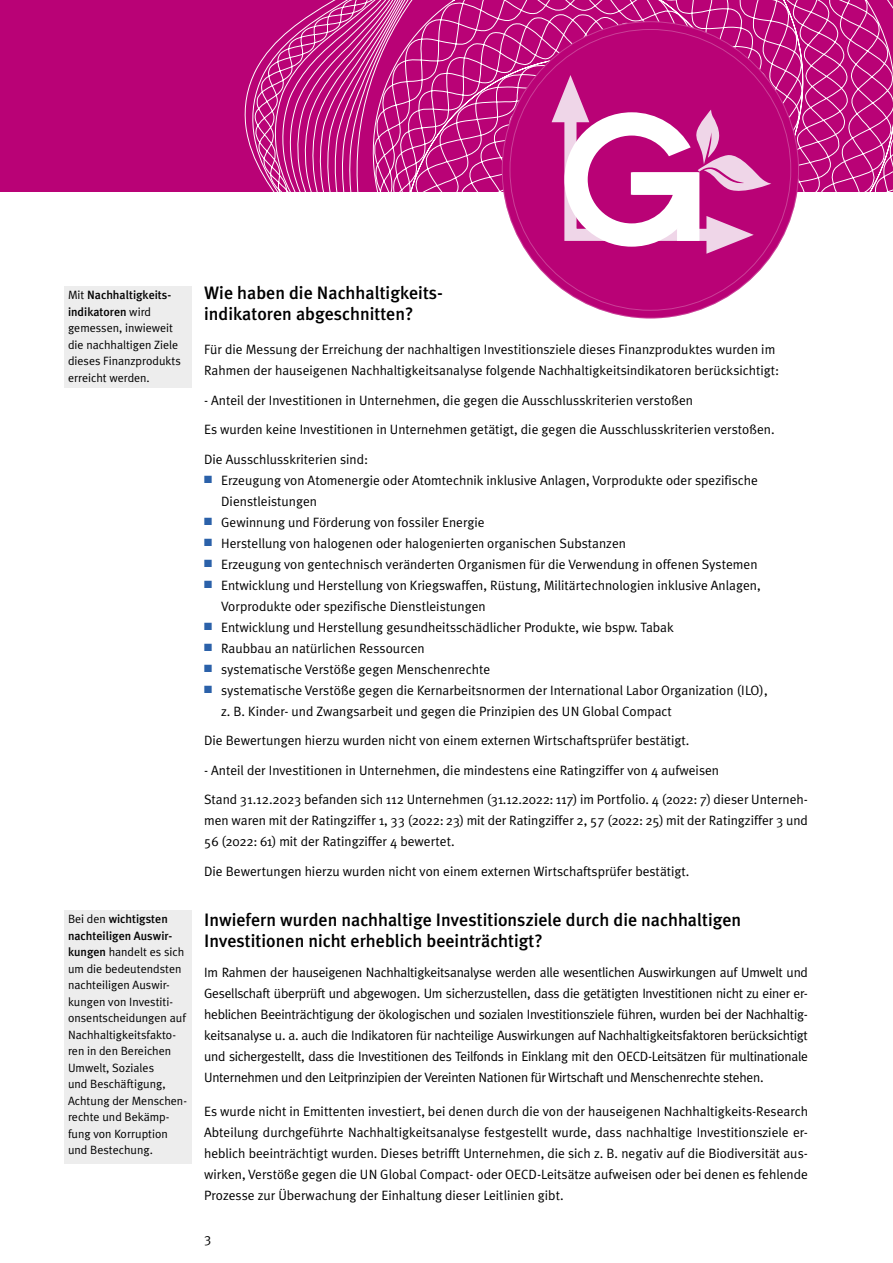
<style>
.page{position:relative;width:893px;height:1263px;background:#fff}
.page>*{position:absolute;margin:0;border:0;box-sizing:border-box;transform-origin:0 0}
.t1{font:500 18px/21px "Meta Plus";color:#000}
.t2{font:13.5px/21px "Meta Plus Normal";color:#000}
.t3{font:12px/16.5px "Meta Plus Normal";color:#000}
.t4{font:500 12px/16.5px "Meta Plus";color:#000}
.s1{font-family:"Meta Plus Normal";font-weight:400}
.s2{font-family:"Meta Plus";font-weight:500}
.s3{color:#2b61a9}
</style>
<div class="page">
<div style="left:0;top:0;width:893px;height:191px;background:#b90276"></div>
<svg style="left:245px;top:0;width:648px;height:191px"></svg>
<div style="left:502px;top:21px;width:297px;height:297px;background:#b90276;border-radius:50%"></div>
<svg style="left:552px;top:75px;width:219px;height:179px"></svg>
<div style="left:64px;top:910px;width:127px;height:253px;background:#ededed"></div>
<div style="left:64px;top:286px;width:127px;height:101px;background:#ededed"></div>
<p class="t4" style="left:68px;top:287px;width:105px"><span class="s1">Mit</span> Nachhaltigkeits&shy;indikatoren <span class="s1">wird</span></p>
<p class="t3" style="left:68px;top:320px;width:114px">gemessen, inwieweit die nachhaltigen Ziele dieses Finanzprodukts erreicht werden.</p>
<p class="t4" style="left:68px;top:911px;width:106px"><span class="s1">Bei den</span> wichtigsten nachteiligen Auswir-</p>
<p class="t3" style="left:68px;top:943px;width:120px"><span class="s2">kungen</span> handelt es sich um die bedeutendsten nachteiligen Auswir&shy;kungen von Investiti&shy;onsentscheidungen auf<br>Nachhaltigkeitsfakto&shy;ren in den Bereichen<br>Umwelt, Soziales<br>und Beschäftigung,<br>Achtung der Menschen&shy;rechte und Bekämp&shy;fung von Korruption und Bestechung.</p>
<h1 class="t1" style="left:204px;top:283px;width:240px">Wie haben die Nachhaltigkeits&shy;indikatoren abgeschnitten?</h1>
<p class="t2" style="left:204px;top:339px;width:576px">Für die Messung der Erreichung der nachhaltigen Investitionsziele dieses Finanzproduktes wurden im<br>Rahmen der hauseigenen Nachhaltigkeitsanalyse folgende Nachhaltigkeitsindikatoren berücksichtigt:</p>
<p class="t2" style="left:204px;top:385px;width:572px;line-height:29.5px">- Anteil der Investitionen in Unternehmen, die gegen die Ausschlusskriterien verstoßen<br>Es wurden keine Investitionen in Unternehmen getätigt, die gegen die Ausschlusskriterien verstoßen.<br>Die Ausschlusskriterien sind:</p>
<p class="t2" style="left:221px;top:469px;width:538px;text-indent:-17px"><span class="s3">■</span> Erzeugung von Atomenergie oder Atomtechnik inklusive Anlagen, Vorprodukte oder spezifische<br>Dienstleistungen</p>
<p class="t2" style="left:204px;top:511px;width:282px"><span class="s3">■</span> Gewinnung und Förderung von fossiler Energie</p>
<p class="t2" style="left:204px;top:532px;width:423px"><span class="s3">■</span> Herstellung von halogenen oder halogenierten organischen Substanzen</p>
<p class="t2" style="left:204px;top:553px;width:555px"><span class="s3">■</span> Erzeugung von gentechnisch veränderten Organismen für die Verwendung in offenen Systemen</p>
<p class="t2" style="left:221px;top:574px;width:541px;text-indent:-17px"><span class="s3">■</span> Entwicklung und Herstellung von Kriegswaffen, Rüstung, Militärtechnologien inklusive Anlagen,<br>Vorprodukte oder spezifische Dienstleistungen</p>
<p class="t2" style="left:204px;top:616px;width:471px"><span class="s3">■</span> Entwicklung und Herstellung gesundheitsschädlicher Produkte, wie bspw. Tabak</p>
<p class="t2" style="left:204px;top:637px;width:222px"><span class="s3">■</span> Raubbau an natürlichen Ressourcen</p>
<p class="t2" style="left:204px;top:658px;width:288px"><span class="s3">■</span> systematische Verstöße gegen Menschenrechte</p>
<p class="t2" style="left:221px;top:679px;width:548px;text-indent:-17px"><span class="s3">■</span> systematische Verstöße gegen die Kernarbeitsnormen der International Labor Organization (ILO), z. B. Kinder- und Zwangsarbeit und gegen die Prinzipien des UN Global Compact</p>
<p class="t2" style="left:204px;top:730px;width:487px">Die Bewertungen hierzu wurden nicht von einem externen Wirtschaftsprüfer bestätigt.</p>
<p class="t2" style="left:204px;top:755px;width:605px;line-height:29.5px">- Anteil der Investitionen in Unternehmen, die mindestens eine Ratingziffer von 4 aufweisen<br>Stand 31.12.2023 befanden sich 112 Unternehmen (31.12.2022: 117) im Portfolio. 4 (2022: 7) dieser Unterneh-</p>
<p class="t2" style="left:204px;top:810px;width:605px">men waren mit der Ratingziffer 1, 33 (2022: 23) mit der Ratingziffer 2, 57 (2022: 25) mit der Ratingziffer 3 und<br>56 (2022: 61) mit der Ratingziffer 4 bewertet.</p>
<p class="t2" style="left:204px;top:860px;width:487px">Die Bewertungen hierzu wurden nicht von einem externen Wirtschaftsprüfer bestätigt.</p>
<h1 class="t1" style="left:204px;top:909px;width:539px">Inwiefern wurden nachhaltige Investitionsziele durch die nachhaltigen<br>Investitionen nicht erheblich beeinträchtigt?</h1>
<p class="t2" style="left:204px;top:961px;width:605px;text-align:justify">Im Rahmen der hauseigenen Nachhaltigkeitsanalyse werden alle wesentlichen Auswirkungen auf Umwelt und Gesellschaft überprüft und abgewogen. Um sicherzustellen, dass die getätigten Investitionen nicht zu einer er&shy;heblichen Beeinträchtigung der ökologischen und sozialen Investitionsziele führen, wurden bei der Nachhaltig&shy;keitsanalyse u. a. auch die Indikatoren für nachteilige Auswirkungen auf Nachhaltigkeitsfaktoren berücksichtigt und sichergestellt, dass die Investitionen des Teilfonds in Einklang mit den OECD-Leitsätzen für multinationale Unternehmen und den Leitprinzipien der Vereinten Nationen für Wirtschaft und Menschenrechte stehen.</p>
<p class="t2" style="left:204px;top:1100px;width:605px;text-align:justify">Es wurde nicht in Emittenten investiert, bei denen durch die von der hauseigenen Nachhaltigkeits-Research Abteilung durchgeführte Nachhaltigkeitsanalyse festgestellt wurde, dass nachhaltige Investitionsziele er&shy;heblich beeinträchtigt wurden. Dieses betrifft Unternehmen, die sich z. B. negativ auf die Biodiversität aus&shy;wirken, Verstöße gegen die UN Global Compact- oder OECD-Leitsätze aufweisen oder bei denen es fehlende Prozesse zur Überwachung der Einhaltung dieser Leitlinien gibt.</p>
<p class="t2" style="left:204px;top:1228px;width:9px">3</p>
</div>
